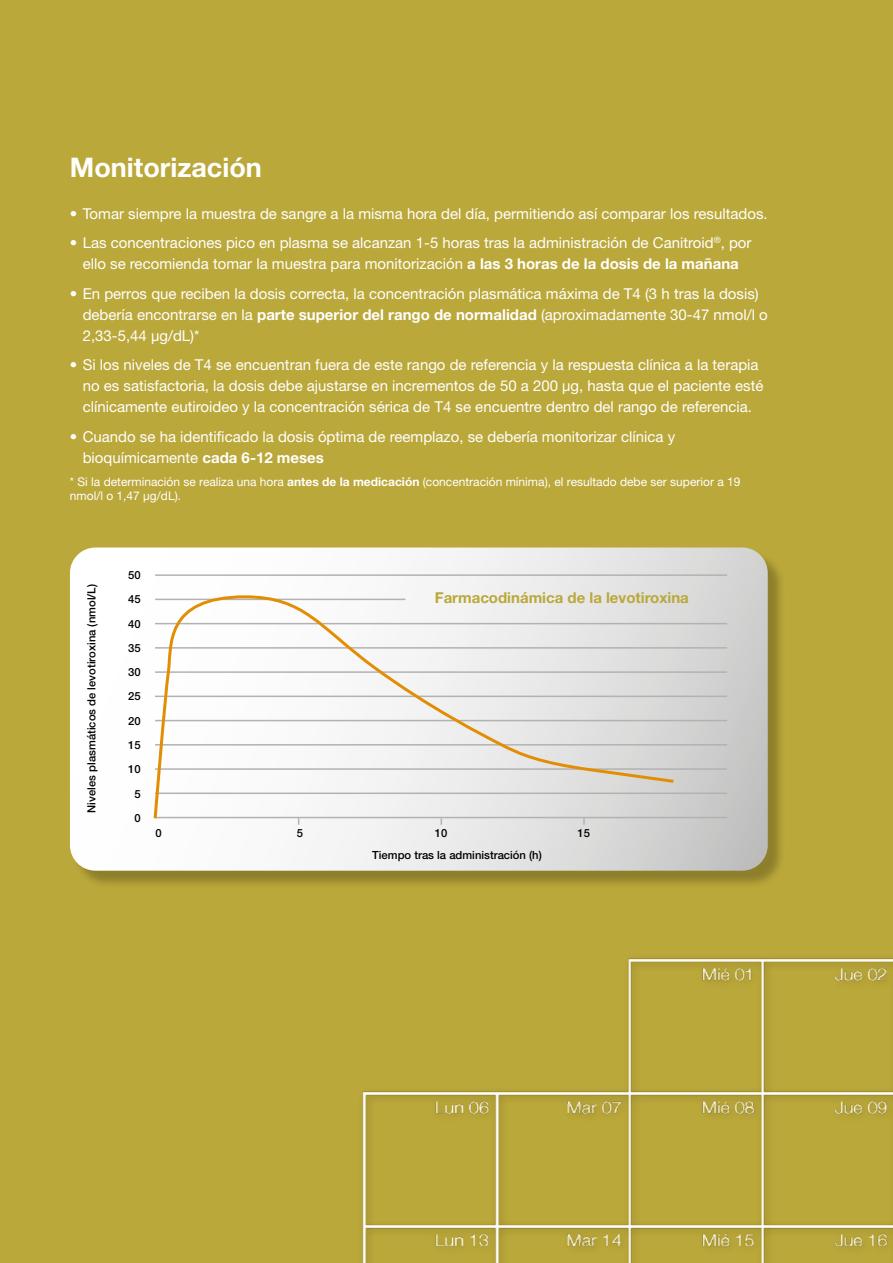
<style>
.page{position:relative;width:893px;height:1263px;background:#bba83a}
.page>*{position:absolute;margin:0;border:0;box-sizing:border-box;transform-origin:0 0}
.t1{font:700 27px "Helvetica Neue LT Std";color:#fff}
.t2{font:15px/21px "Helvetica Neue LT Std";color:#fff}
.t3{font:700 15px "Helvetica Neue LT Std";color:#bba83a}
.t4{font:12px/14.4px "Helvetica Neue LT Std";color:#fff}
.t5{font:500 11.25px/24.3px "Helvetica Neue LT Std";color:#000;text-align:center}
.s1{font-weight:700}
</style>
<div class="page">
<div style="left:72px;top:550px;width:715px;height:339px;background:#000;opacity:.25"></div>
<svg style="left:70px;top:547px;width:698px;height:324px;background:#e9e8e7"></svg>
<hr style="left:155px;top:574px;width:572px;height:2px;background:#b3b2b2">
<hr style="left:155px;top:623px;width:572px;height:1px;background:#b3b2b2">
<hr style="left:155px;top:647px;width:572px;height:2px;background:#b3b2b2">
<hr style="left:155px;top:671px;width:572px;height:2px;background:#b3b2b2">
<hr style="left:155px;top:696px;width:572px;height:1px;background:#b3b2b2">
<hr style="left:155px;top:720px;width:572px;height:1px;background:#b3b2b2">
<hr style="left:155px;top:744px;width:572px;height:1px;background:#b3b2b2">
<hr style="left:155px;top:768px;width:572px;height:2px;background:#b3b2b2">
<hr style="left:155px;top:792px;width:572px;height:2px;background:#b3b2b2">
<hr style="left:155px;top:817px;width:572px;height:1px;background:#b3b2b2">
<svg style="left:152px;top:594px;width:524px;height:227px;background:#ebeae7"></svg>
<img style="left:362px;top:958px;width:531px;height:305px">
<h1 class="t1" style="left:70px;top:150px;width:193px">Monitorización</h1>
<p class="t2" style="left:70px;top:203px;width:699px">• Tomar siempre la muestra de sangre a la misma hora del día, permitiendo así comparar los resultados.</p>
<p class="t2" style="left:70px;top:232px;width:683px;text-align:center">• Las concentraciones pico en plasma se alcanzan 1-5 horas tras la administración de Canitroid<sup>®</sup>, por ello se recomienda tomar la muestra para monitorización <span class="s1">a las 3 horas de la dosis de la mañana</span></p>
<p class="t2" style="left:83px;top:283px;width:687px;text-indent:-13px">• En perros que reciben la dosis correcta, la concentración plasmática máxima de T4 (3 h tras la dosis) debería encontrarse en la <span class="s1">parte superior del rango de normalidad</span> (aproximadamente 30-47 nmol/l o<br>2,33-5,44 μg/dL)*</p>
<p class="t2" style="left:83px;top:354px;width:682px;text-indent:-13px">• Si los niveles de T4 se encuentran fuera de este rango de referencia y la respuesta clínica a la terapia no es satisfactoria, la dosis debe ajustarse en incrementos de 50 a 200 μg, hasta que el paciente esté clínicamente eutiroideo y la concentración sérica de T4 se encuentre dentro del rango de referencia.</p>
<p class="t2" style="left:83px;top:426px;width:594px;text-indent:-13px">• Cuando se ha identificado la dosis óptima de reemplazo, se debería monitorizar clínica y bioquímicamente <span class="s1">cada 6-12 meses</span></p>
<p class="t4" style="left:70px;top:474px;width:672px">* Si la determinación se realiza una hora <span class="s1">antes de la medicación</span> (concentración mínima), el resultado debe ser superior a 19 nmol/l o 1,47 μg/dL).</p>
<p class="t5" style="left:79px;top:813px;width:230px;rotate:-90deg">Niveles plasmáticos de levotiroxina (nmol/L)</p>
<p class="t5" style="left:128px;top:563px;width:14px">50<br>45<br>40<br>35<br>30<br>25<br>20<br>15<br>10<br>5<br>0</p>
<p class="t3" style="left:435px;top:588px;width:256px">Farmacodinámica de la levotiroxina</p>
<p class="t5" style="left:156px;top:821px;width:8px">0</p>
<p class="t5" style="left:297px;top:821px;width:8px">5</p>
<p class="t5" style="left:372px;top:823px;width:171px;line-height:21.5px;text-align:left;text-indent:63px">10<br>Tiempo tras la administración (h)</p>
<p class="t5" style="left:577px;top:821px;width:14px">15</p>
</div>
